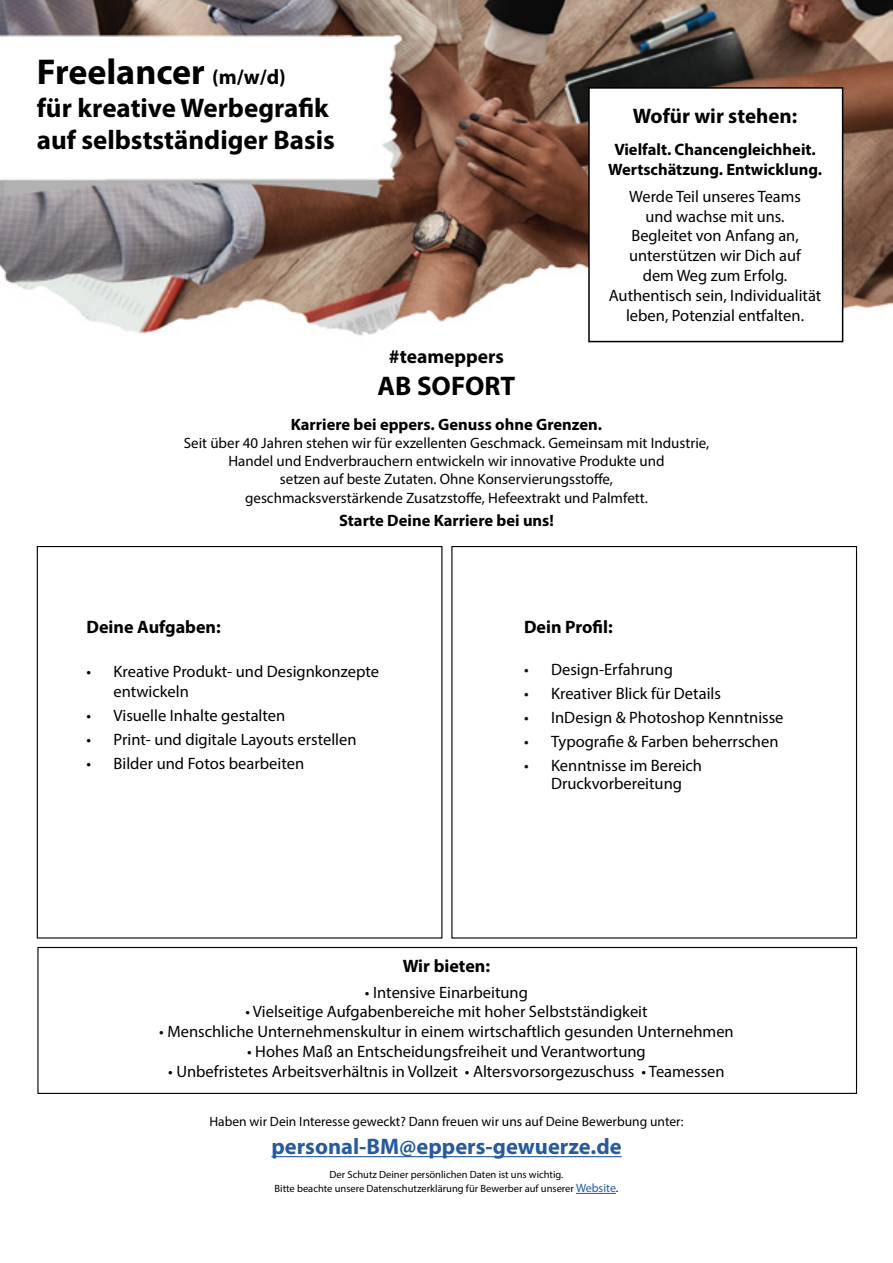
<style>
.page{position:relative;width:893px;height:1263px;background:#fff}
.page>*{position:absolute;margin:0;border:0;box-sizing:border-box;transform-origin:0 0}
.t1{font:700 36px "Myriad Pro";color:#000}
.t2{font:700 27px/32.4px "Myriad Pro";color:#000}
.t3{font:700 22.5px "Myriad Pro";color:#275b9b}
.t4{font:700 21px "Myriad Pro";color:#000}
.t5{font:700 19.5px "Myriad Pro";color:#000}
.t6{font:700 18px "Myriad Pro";color:#000}
.t7{font:16.5px/19.8px "Myriad Pro";color:#000;text-align:center}
.t8{font:700 16.5px/19.8px "Myriad Pro";color:#000;text-align:center}
.t9{font:15px/18px "Myriad Pro";color:#000;text-align:center}
.t10{font:13.5px "Myriad Pro";color:#000}
.t11{font:10.5px/14.4px "Myriad Pro";color:#000;text-align:center}
.s1{font-size:21px}
.s2{font-size:12px;color:#275b9b}
.s3{font-size:12px}
</style>
<div class="page">
<img style="left:0;top:0;width:893px;height:343px">
<hr style="left:271px;top:1156px;width:351px;height:1px;background:#275b9b">
<hr style="left:576px;top:1193px;width:40px;height:1px;background:#275b9b">
<div style="left:589px;top:88px;width:254px;height:254px;background:#fff"></div>
<div style="left:588px;top:87px;width:255px;height:255px;border:2px solid #000"></div>
<div style="left:37px;top:947px;width:820px;height:147px;border:1px solid #000"></div>
<h1 class="t1" style="left:37px;top:49px;width:251px">Freelancer <span class="s1">(m/w/d)</span></h1>
<h2 class="t2" style="left:37px;top:91px;width:300px">für kreative Werbegrafik auf selbstständiger Basis</h2>
<p class="t4" style="left:633px;top:102px;width:166px">Wofür wir stehen:</p>
<p class="t8" style="left:608px;top:139px;width:215px">Vielfalt. Chancengleichheit.<br>Wertschätzung. Entwicklung.</p>
<p class="t7" style="left:609px;top:186px;width:214px">Werde Teil unseres Teams<br>und wachse mit uns.<br>Begleitet von Anfang an, unterstützen wir Dich auf<br>dem Weg zum Erfolg.<br>Authentisch sein, Individualität leben, Potenzial entfalten.</p>
<p class="t5" style="left:389px;top:344px;width:116px">#teameppers</p>
<h2 class="t2" style="left:378px;top:369px;width:139px">AB SOFORT</h2>
<p class="t8" style="left:291px;top:413px;width:313px">Karriere bei eppers. Genuss ohne Grenzen.</p>
<p class="t9" style="left:184px;top:433px;width:527px">Seit über 40 Jahren stehen wir für exzellenten Geschmack. Gemeinsam mit Industrie,<br>Handel und Endverbrauchern entwickeln wir innovative Produkte und<br>setzen auf beste Zutaten. Ohne Konservierungsstoffe,</p>
<p class="t9" style="left:245px;top:489px;width:404px">geschmacksverstärkende Zusatzstoffe, Hefeextrakt und Palmfett.</p>
<p class="t8" style="left:339px;top:510px;width:216px">Starte Deine Karriere bei uns!</p>
<p class="t6" style="left:87px;top:615px;width:136px">Deine Aufgaben:</p>
<p class="t7" style="left:114px;top:661px;width:267px;text-align:left;text-indent:-27px">• Kreative Produkt- und Designkonzepte entwickeln</p>
<p class="t7" style="left:87px;top:705px;width:200px">• Visuelle Inhalte gestalten</p>
<p class="t7" style="left:87px;top:729px;width:272px">• Print- und digitale Layouts erstellen</p>
<p class="t7" style="left:87px;top:753px;width:219px">• Bilder und Fotos bearbeiten</p>
<p class="t6" style="left:524px;top:615px;width:90px">Dein Profil:</p>
<p class="t7" style="left:524px;top:659px;width:150px">• Design-Erfahrung</p>
<p class="t7" style="left:524px;top:683px;width:198px">• Kreativer Blick für Details</p>
<p class="t7" style="left:524px;top:707px;width:261px">• InDesign &amp; Photoshop Kenntnisse</p>
<p class="t7" style="left:524px;top:731px;width:256px">• Typografie &amp; Farben beherrschen</p>
<p class="t7" style="left:524px;top:756px;width:180px;line-height:18px">• Kenntnisse im Bereich<br>Druckvorbereitung</p>
<p class="t6" style="left:403px;top:955px;width:89px">Wir bieten:</p>
<p class="t7" style="left:365px;top:982px;width:165px">• Intensive Einarbeitung</p>
<p class="t7" style="left:245px;top:1002px;width:404px">• Vielseitige Aufgabenbereiche mit hoher Selbstständigkeit</p>
<p class="t7" style="left:159px;top:1021px;width:576px">• Menschliche Unternehmenskultur in einem wirtschaftlich gesunden Unternehmen</p>
<p class="t7" style="left:247px;top:1041px;width:400px">• Hohes Maß an Entscheidungsfreiheit und Verantwortung</p>
<p class="t7" style="left:168px;top:1061px;width:558px">• Unbefristetes Arbeitsverhältnis in Vollzeit • Altersvorsorgezuschuss • Teamessen</p>
<p class="t10" style="left:209px;top:1113px;width:475px">Haben wir Dein Interesse geweckt? Dann freuen wir uns auf Deine Bewerbung unter:</p>
<h3 class="t3" style="left:271px;top:1132px;width:352px">personal-BM@eppers-gewuerze.de</h3>
<p class="t11" style="left:274px;top:1167px;width:345px">Der Schutz Deiner persönlichen Daten ist uns wichtig.<br>Bitte beachte unsere Datenschutzerklärung für Bewerber auf unserer <span class="s2">Website</span><span class="s3">.</span></p>
</div>
